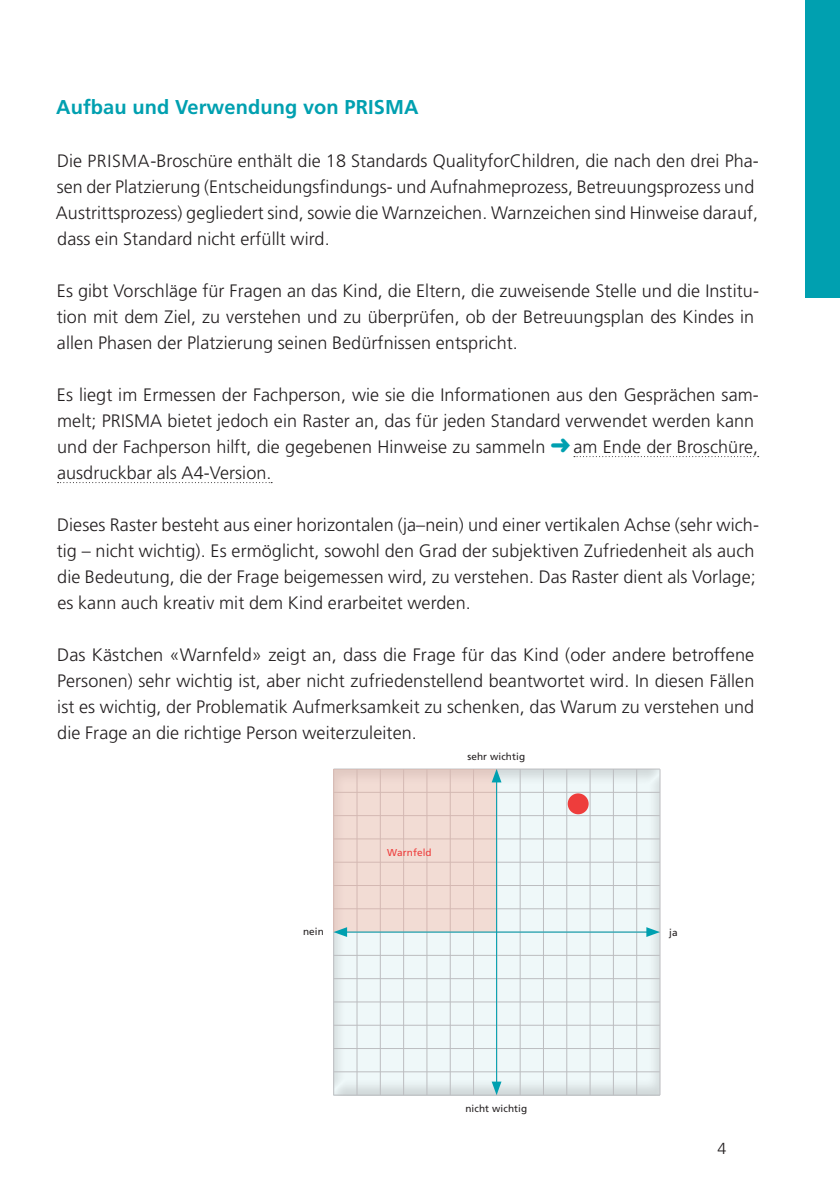
<style>
.page{position:relative;width:840px;height:1191px;background:#fff}
.page>*{position:absolute;margin:0;border:0;box-sizing:border-box;transform-origin:0 0}
.t1{font:700 20px "Frutiger LT Pro";letter-spacing:.005em;color:#00a0b0}
.t2{font:300 18px/26px "Frutiger LT Pro";letter-spacing:.005em;color:#231f20}
.t3{font:300 16px "Frutiger LT Pro";color:#231f20}
.t4{font:10px "Frutiger LT Pro";letter-spacing:.01em;color:#231f20}
.t5{font:10px "Frutiger LT Pro";letter-spacing:.01em;color:#ee3d3c}
.s1{font-size:17.6px}
.s2{color:#00a0b0}
</style>
<div class="page">
<div style="left:805px;top:0;width:34px;height:298px;background:#00a0b0"></div>
<svg style="left:573px;top:456px;width:185px;height:1px"></svg>
<svg style="left:57px;top:482px;width:215px;height:1px"></svg>
<div style="left:332px;top:765px;width:328px;height:330px;background:#231f20;opacity:.15"></div>
<hr style="left:333px;top:769px;width:1px;height:326px;background:#bcbdc0">
<hr style="left:519px;top:769px;width:1px;height:326px;background:#bcbdc0">
<hr style="left:426px;top:769px;width:1px;height:326px;background:#bcbdc0">
<hr style="left:612px;top:769px;width:1px;height:326px;background:#bcbdc0">
<hr style="left:380px;top:769px;width:1px;height:326px;background:#bcbdc0">
<hr style="left:566px;top:769px;width:1px;height:326px;background:#bcbdc0">
<hr style="left:473px;top:769px;width:1px;height:326px;background:#bcbdc0">
<hr style="left:659px;top:769px;width:1px;height:326px;background:#bcbdc0">
<hr style="left:356px;top:769px;width:1px;height:326px;background:#bcbdc0">
<hr style="left:543px;top:769px;width:1px;height:326px;background:#bcbdc0">
<hr style="left:449px;top:769px;width:1px;height:326px;background:#bcbdc0">
<hr style="left:636px;top:769px;width:1px;height:326px;background:#bcbdc0">
<hr style="left:403px;top:769px;width:1px;height:326px;background:#bcbdc0">
<hr style="left:589px;top:769px;width:1px;height:326px;background:#bcbdc0">
<hr style="left:333px;top:862px;width:326px;height:1px;background:#bcbdc0">
<hr style="left:333px;top:955px;width:326px;height:1px;background:#bcbdc0">
<hr style="left:333px;top:1048px;width:326px;height:1px;background:#bcbdc0">
<hr style="left:333px;top:815px;width:326px;height:1px;background:#bcbdc0">
<hr style="left:333px;top:908px;width:326px;height:1px;background:#bcbdc0">
<hr style="left:333px;top:1001px;width:326px;height:1px;background:#bcbdc0">
<hr style="left:333px;top:1094px;width:326px;height:1px;background:#bcbdc0">
<hr style="left:333px;top:792px;width:326px;height:1px;background:#bcbdc0">
<hr style="left:333px;top:885px;width:326px;height:1px;background:#bcbdc0">
<hr style="left:333px;top:978px;width:326px;height:1px;background:#bcbdc0">
<hr style="left:333px;top:1071px;width:326px;height:1px;background:#bcbdc0">
<hr style="left:333px;top:838px;width:326px;height:1px;background:#bcbdc0">
<hr style="left:333px;top:1025px;width:326px;height:1px;background:#bcbdc0">
<hr style="left:333px;top:768px;width:326px;height:1px;background:#bcbdc0">
<div style="left:567px;top:793px;width:21px;height:21px;background:#ee3d3c;border-radius:50%"></div>
<svg style="left:333px;top:769px;width:163px;height:162px;background:#eed7d0"></svg>
<hr style="left:344px;top:931px;width:305px;height:1px;background:#00a0b0">
<svg style="left:333px;top:927px;width:14px;height:10px"></svg>
<svg style="left:646px;top:927px;width:13px;height:10px"></svg>
<hr style="left:496px;top:779px;width:1px;height:305px;background:#00a0b0">
<svg style="left:491px;top:1081px;width:10px;height:14px"></svg>
<svg style="left:491px;top:769px;width:10px;height:13px"></svg>
<p class="t1" style="left:56px;top:96px;width:364px">Aufbau und Verwendung von PRISMA</p>
<p class="t2" style="left:56px;top:147px;width:704px">Die <span class="s1">PRISMA</span>-Broschüre enthält die 18 Standards QualityforChildren, die nach den drei Pha&shy;sen der Platzierung (Entscheidungsfindungs- und Aufnahmeprozess, Betreuungsprozess und Austrittsprozess) gegliedert sind, sowie die Warnzeichen. Warnzeichen sind Hinweise darauf, dass ein Standard nicht erfüllt wird.</p>
<p class="t2" style="left:57px;top:277px;width:703px">Es gibt Vorschläge für Fragen an das Kind, die Eltern, die zuweisende Stelle und die Institu&shy;tion mit dem Ziel, zu verstehen und zu überprüfen, ob der Betreuungsplan des Kindes in allen Phasen der Platzierung seinen Bedürfnissen entspricht.</p>
<p class="t2" style="left:57px;top:381px;width:703px">Es liegt im Ermessen der Fachperson, wie sie die Informationen aus den Gesprächen sam&shy;melt; PRISMA bietet jedoch ein Raster an, das für jeden Standard verwendet werden kann und der Fachperson hilft, die gegebenen Hinweise zu sammeln <span class="s2">➜</span>am Ende der Broschüre, ausdruckbar als A4-Version.</p>
<p class="t2" style="left:57px;top:511px;width:703px">Dieses Raster besteht aus einer horizontalen (ja–nein) und einer vertikalen Achse (sehr wich&shy;tig – nicht wichtig). Es ermöglicht, sowohl den Grad der subjektiven Zufriedenheit als auch die Bedeutung, die der Frage beigemessen wird, zu verstehen. Das Raster dient als Vorlage; es kann auch kreativ mit dem Kind erarbeitet werden.</p>
<p class="t2" style="left:57px;top:641px;width:698px;text-align:justify">Das Kästchen «Warnfeld» zeigt an, dass die Frage für das Kind (oder andere betroffene Personen) sehr wichtig ist, aber nicht zufriedenstellend beantwortet wird. In diesen Fällen ist es wichtig, der Problematik Aufmerksamkeit zu schenken, das Warum zu verstehen und die Frage an die richtige Person weiterzuleiten.</p>
<p class="t4" style="left:467px;top:751px;width:59px">sehr wichtig</p>
<p class="t5" style="left:387px;top:846px;width:46px">Warnfeld</p>
<p class="t4" style="left:303px;top:925px;width:22px">nein</p>
<p class="t4" style="left:668px;top:927px;width:10px">ja</p>
<p class="t4" style="left:465px;top:1102px;width:63px">nicht wichtig</p>
<p class="t3" style="left:717px;top:1139px;width:10px">4</p>
</div>
